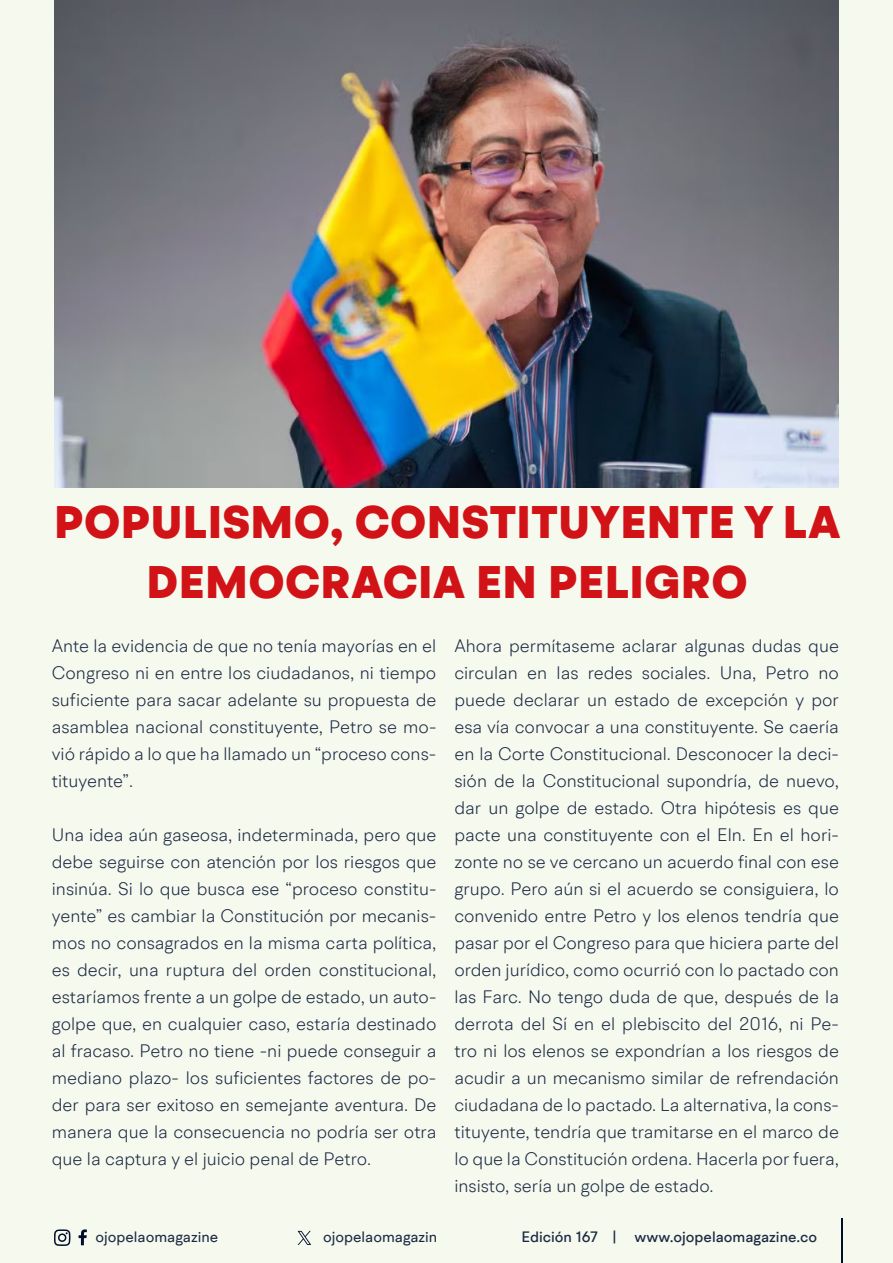
<style>
.page{position:relative;width:893px;height:1263px;background:#f6f9ee}
.page>*{position:absolute;margin:0;border:0;box-sizing:border-box;transform-origin:0 0}
.t1{font:900 46.5px/60px "BR Hendrix";letter-spacing:.01em;color:#d11217;text-align:center}
.t2{font:300 18px/27px "BR Hendrix";color:#1b2943;text-align:justify}
.t3{font:500 15px "BR Hendrix";color:#1b2943}
.t4{font:15px "BR Hendrix";color:#1b2943}
</style>
<div class="page">
<svg style="left:79px;top:1229px;width:8px;height:16px"></svg>
<svg style="left:54px;top:1229px;width:17px;height:17px"></svg>
<hr style="left:841px;top:1219px;width:1px;height:44px;background:#000f2b">
<svg style="left:298px;top:1231px;width:13px;height:14px"></svg>
<img style="left:54px;top:0;width:785px;height:488px">
<h1 class="t1" style="left:54px;top:493px;width:788px">POPULISMO, CONSTITUYENTE Y LA<br>DEMOCRACIA EN PELIGRO</h1>
<p class="t2" style="left:52px;top:632px;width:386px">Ante la evidencia de que no tenía mayorías en el Congreso ni en entre los ciudadanos, ni tiempo suficiente para sacar adelante su propuesta de asamblea nacional constituyente, Petro se mo&shy;vió rápido a lo que ha llamado un “proceso cons&shy;tituyente”.</p>
<p class="t2" style="left:52px;top:821px;width:386px">Una idea aún gaseosa, indeterminada, pero que debe seguirse con atención por los riesgos que insinúa. Si lo que busca ese “proceso constitu&shy;yente” es cambiar la Constitución por mecanis&shy;mos no consagrados en la misma carta política, es decir, una ruptura del orden constitucional, estaríamos frente a un golpe de estado, un auto&shy;golpe que, en cualquier caso, estaría destinado al fracaso. Petro no tiene -ni puede conseguir a mediano plazo- los suficientes factores de po&shy;der para ser exitoso en semejante aventura. De manera que la consecuencia no podría ser otra que la captura y el juicio penal de Petro.</p>
<p class="t2" style="left:454px;top:632px;width:386px">Ahora permítaseme aclarar algunas dudas que circulan en las redes sociales. Una, Petro no puede declarar un estado de excepción y por esa vía convocar a una constituyente. Se caería en la Corte Constitucional. Desconocer la deci&shy;sión de la Constitucional supondría, de nuevo, dar un golpe de estado. Otra hipótesis es que pacte una constituyente con el Eln. En el hori&shy;zonte no se ve cercano un acuerdo final con ese grupo. Pero aún si el acuerdo se consiguiera, lo convenido entre Petro y los elenos tendría que pasar por el Congreso para que hiciera parte del orden jurídico, como ocurrió con lo pactado con las Farc. No tengo duda de que, después de la derrota del Sí en el plebiscito del 2016, ni Pe&shy;tro ni los elenos se expondrían a los riesgos de acudir a un mecanismo similar de refrendación ciudadana de lo pactado. La alternativa, la cons&shy;tituyente, tendría que tramitarse en el marco de lo que la Constitución ordena. Hacerla por fuera, insisto, sería un golpe de estado.</p>
<p class="t4" style="left:96px;top:1227px;width:124px">ojopelaomagazine</p>
<p class="t4" style="left:323px;top:1227px;width:116px">ojopelaomagazin</p>
<p class="t3" style="left:521px;top:1227px;width:297px">Edición 167 | www.ojopelaomagazine.co</p>
</div>
